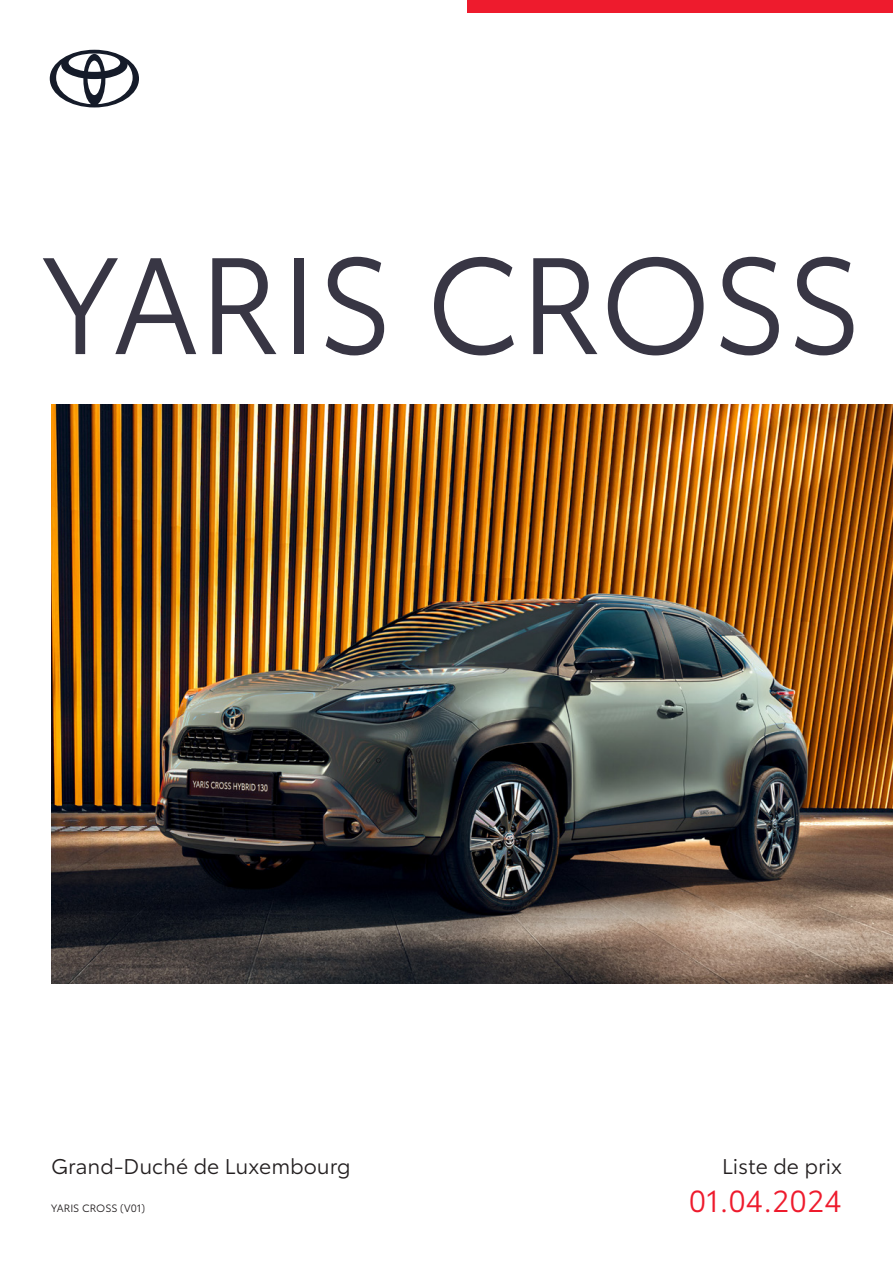
<style>
.page{position:relative;width:893px;height:1263px;background:#fff}
.page>*{position:absolute;margin:0;border:0;box-sizing:border-box;transform-origin:0 0}
.t1{font:135px "Toyota Type";color:#383644;scale:.96 1}
.t2{font:30px "Toyota Type";color:#ee1b2d}
.t3{font:21px "Toyota Type";color:#231f20}
.t4{font:10.5px "Toyota Type";color:#231f20}
</style>
<div class="page">
<svg style="left:50px;top:50px;width:89px;height:57px"></svg>
<div style="left:468px;top:0;width:425px;height:13px;background:#ee1b2d"></div>
<img style="left:51px;top:405px;width:842px;height:578px">
<h1 class="t1" style="left:43px;top:206px;width:855px">YARIS CROSS</h1>
<p class="t3" style="left:51px;top:1151px;width:301px">Grand-Duché de Luxembourg</p>
<p class="t4" style="left:51px;top:1200px;width:96px">YARIS CROSS (V01)</p>
<p class="t3" style="left:722px;top:1151px;width:121px">Liste de prix</p>
<h2 class="t2" style="left:689px;top:1179px;width:155px">01.04.2024</h2>
</div>
